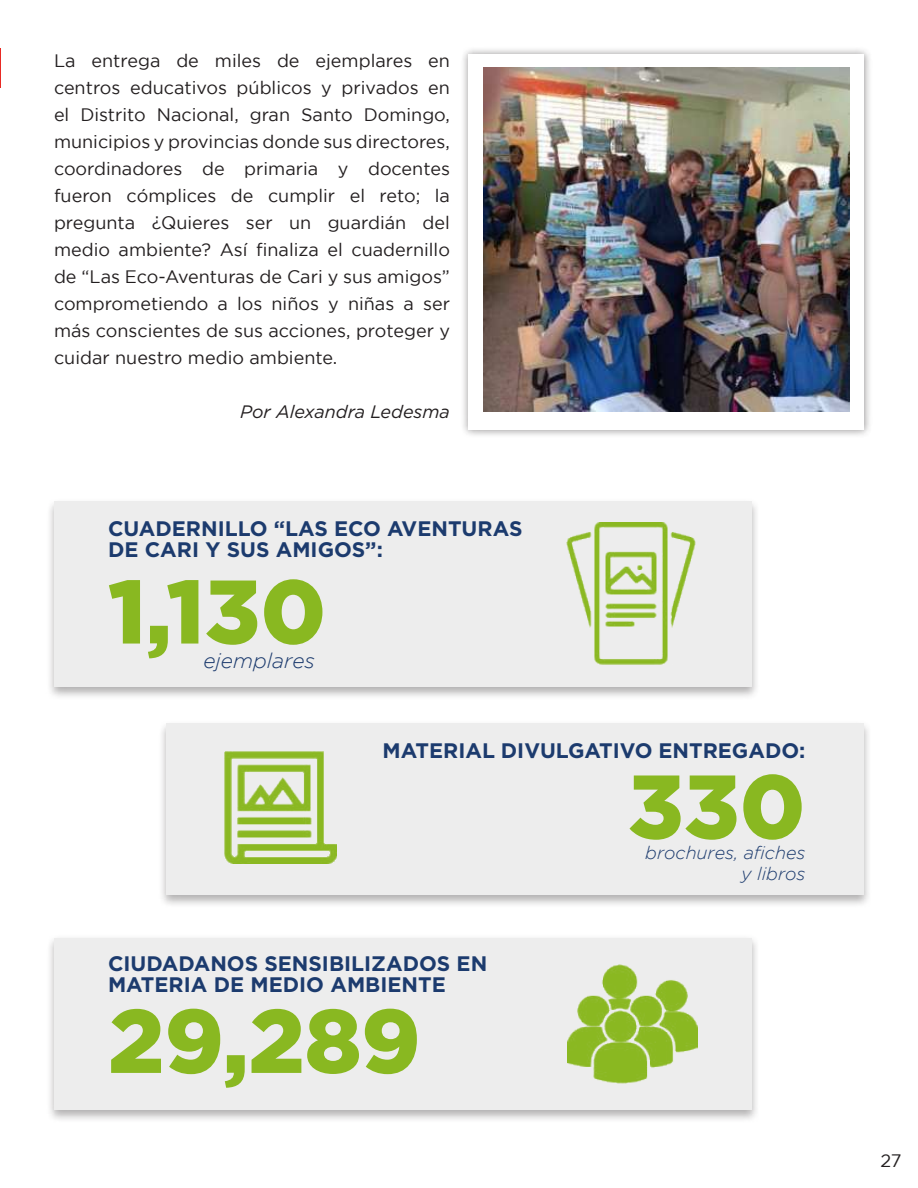
<style>
.page{position:relative;width:918px;height:1188px;background:#fff}
.page>*{position:absolute;margin:0;border:0;box-sizing:border-box;transform-origin:0 0}
.t1{font:900 90px "Gotham";color:#89b821}
.t2{font:700 21px/21px "Gotham";color:#1c3b6e}
.t3{font:italic 300 21px "Gotham";color:#1c3b6e}
.t4{font:18px/27px "Gotham";color:#231f20;text-align:justify}
.t5{font:italic 300 18px/21px "Gotham";color:#1c3b6e;text-align:right}
.t6{font:italic 18px "Gotham";color:#231f20}
</style>
<div class="page">
<div style="left:46px;top:498px;width:714px;height:202px;background:#231f20;opacity:.35"></div>
<div style="left:54px;top:501px;width:698px;height:186px;background:#ededed"></div>
<div style="left:158px;top:720px;width:714px;height:188px;background:#231f20;opacity:.35"></div>
<div style="left:166px;top:724px;width:698px;height:171px;background:#ededed"></div>
<div style="left:46px;top:935px;width:714px;height:188px;background:#231f20;opacity:.35"></div>
<div style="left:54px;top:938px;width:698px;height:172px;background:#ededed"></div>
<img style="left:0;top:49px;width:1px;height:39px">
<div style="left:460px;top:47px;width:412px;height:391px;background:#231f20;opacity:.48"></div>
<div style="left:468px;top:55px;width:396px;height:375px;background:#fff"></div>
<img style="left:484px;top:68px;width:365px;height:343px">
<img style="left:566px;top:523px;width:129px;height:141px">
<img style="left:568px;top:964px;width:129px;height:119px">
<img style="left:225px;top:751px;width:112px;height:112px">
<p class="t4" style="left:54px;top:48px;width:398px">La entrega de miles de ejemplares en centros educativos públicos y privados en el Distrito Nacional, gran Santo Domingo, municipios y provincias donde sus directores, coordinadores de primaria y docentes fueron cómplices de cumplir el reto; la pregunta ¿Quieres ser un guardián del medio ambiente? Así 昀椀naliza el cuadernillo de “Las Eco-Aventuras de Cari y sus amigos” comprometiendo a los niños y niñas a ser más conscientes de sus acciones, proteger y cuidar nuestro medio ambiente.</p>
<p class="t6" style="left:240px;top:402px;width:211px">Por Alexandra Ledesma</p>
<p class="t2" style="left:108px;top:517px;width:416px">CUADERNILLO “LAS ECO AVENTURAS<br>DE CARI Y SUS AMIGOS”:</p>
<h1 class="t1" style="left:108px;top:560px;width:219px">1,130</h1>
<p class="t3" style="left:203px;top:652px;width:113px">ejemplares</p>
<p class="t2" style="left:383px;top:739px;width:424px">MATERIAL DIVULGATIVO ENTREGADO:</p>
<h1 class="t1" style="left:628px;top:755px;width:179px">330</h1>
<p class="t5" style="left:645px;top:843px;width:162px">brochures, a昀椀ches y libros</p>
<p class="t2" style="left:108px;top:953px;width:381px">CIUDADANOS SENSIBILIZADOS EN<br>MATERIA DE MEDIO AMBIENTE</p>
<h1 class="t1" style="left:108px;top:989px;width:314px">29,289</h1>
<p class="t4" style="left:880px;top:1148px;width:23px">27</p>
</div>
